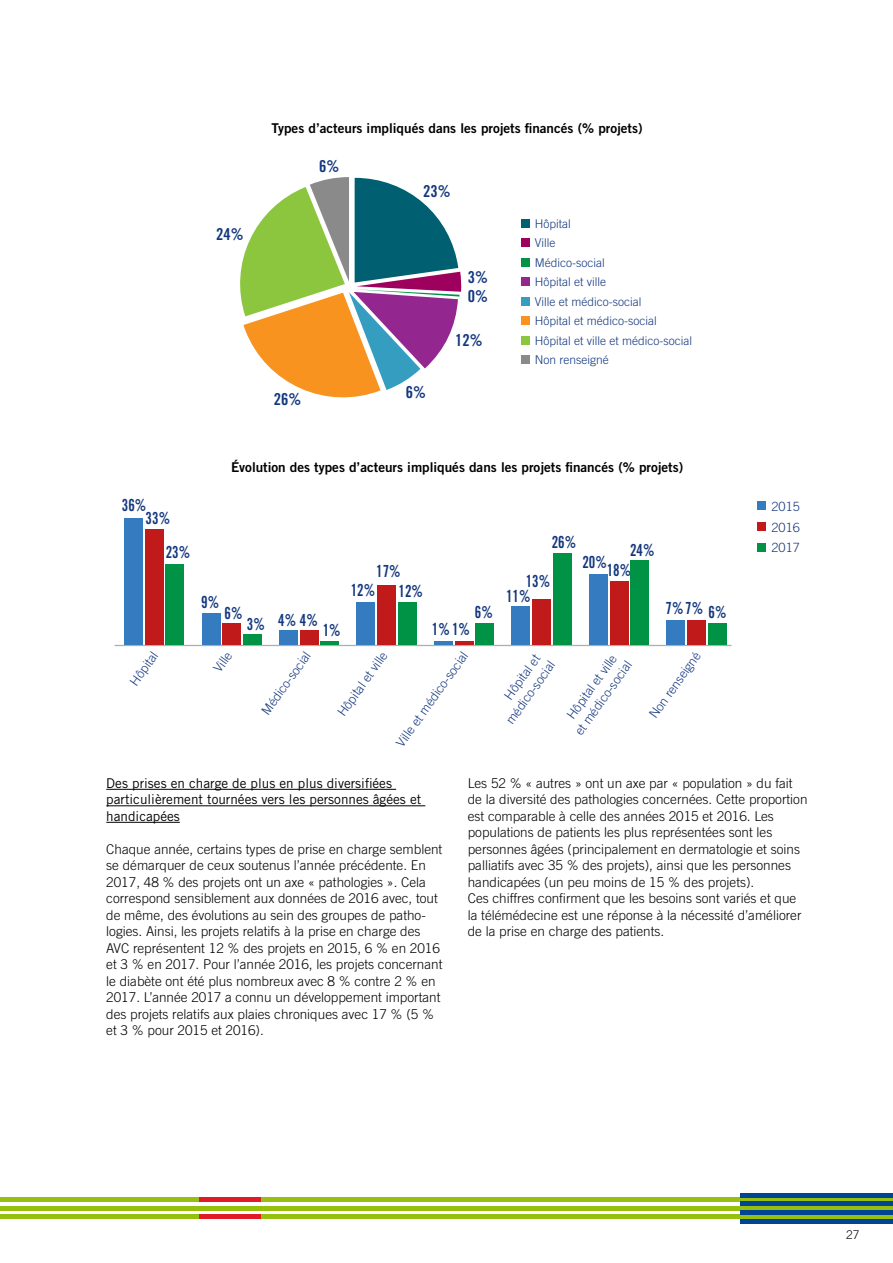
<style>
.page{position:relative;width:893px;height:1263px;background:#fff}
.page>*{position:absolute;margin:0;border:0;box-sizing:border-box;transform-origin:0 0}
.t1{font:16.65px/13.2px "Trade Gothic LT Std Bd Cn 20";color:#13377e;scale:.88 1}
.t2{font:16.5px/19.5px "Trade Gothic LT Std Bd Cn 20";color:#13377e}
.t3{font:300 13.5px/16.5px "Trade Gothic LT Std";color:#000}
.t4{font:13.5px "Trade Gothic LT Std Bd 2";color:#000}
.t5{font:13.5px/16.5px "Trade Gothic LT Std";color:#000}
.t6{font:300 12.75px/20.7px "Trade Gothic LT Std";color:#13377e;text-align:justify}
.t7{font:300 12px/19.5px "Trade Gothic LT Std";color:#13377e}
.t8{font:300 12px "Trade Gothic LT Std";color:#000}
</style>
<div class="page">
<hr style="left:0;top:1197px;width:893px;height:4px;background:#97bf0d">
<hr style="left:0;top:1206px;width:893px;height:4px;background:#97bf0d">
<hr style="left:0;top:1215px;width:893px;height:4px;background:#97bf0d">
<hr style="left:740px;top:1219px;width:153px;height:4px;background:#004494">
<div style="left:740px;top:1201px;width:153px;height:5px;background:#004494"></div>
<hr style="left:740px;top:1193px;width:153px;height:4px;background:#004494">
<div style="left:740px;top:1210px;width:153px;height:5px;background:#004494"></div>
<hr style="left:199px;top:1215px;width:61px;height:4px;background:#e11b25">
<hr style="left:199px;top:1197px;width:61px;height:4px;background:#e11b25">
<hr style="left:106px;top:789px;width:290px;height:1px;background:#000">
<hr style="left:106px;top:805px;width:319px;height:1px;background:#000">
<hr style="left:106px;top:822px;width:74px;height:1px;background:#000">
<svg style="left:240px;top:177px;width:221px;height:221px"></svg>
<div style="left:521px;top:219px;width:8px;height:8px;background:#006071"></div>
<div style="left:521px;top:239px;width:8px;height:8px;background:#9e005d"></div>
<div style="left:521px;top:258px;width:8px;height:8px;background:#009245"></div>
<div style="left:521px;top:278px;width:8px;height:8px;background:#93278f"></div>
<div style="left:521px;top:297px;width:8px;height:8px;background:#359dbf"></div>
<div style="left:521px;top:317px;width:8px;height:8px;background:#f7931e"></div>
<div style="left:521px;top:336px;width:8px;height:8px;background:#8cc63f"></div>
<div style="left:521px;top:356px;width:8px;height:8px;background:#8a8a8a"></div>
<div style="left:757px;top:501px;width:8px;height:9px;background:#357bbf"></div>
<div style="left:757px;top:522px;width:8px;height:9px;background:#c11a1b"></div>
<div style="left:757px;top:543px;width:8px;height:8px;background:#009245"></div>
<hr style="left:115px;top:645px;width:616px;height:1px;background:#aeaeae">
<div style="left:166px;top:564px;width:18px;height:80px;background:#009245"></div>
<div style="left:243px;top:634px;width:19px;height:10px;background:#009245"></div>
<hr style="left:321px;top:641px;width:18px;height:3px;background:#009245">
<div style="left:398px;top:602px;width:19px;height:42px;background:#009245"></div>
<div style="left:475px;top:623px;width:19px;height:21px;background:#009245"></div>
<div style="left:553px;top:553px;width:19px;height:91px;background:#009245"></div>
<div style="left:630px;top:560px;width:19px;height:84px;background:#009245"></div>
<div style="left:708px;top:623px;width:18px;height:21px;background:#009245"></div>
<div style="left:145px;top:529px;width:19px;height:115px;background:#c11a1b"></div>
<div style="left:222px;top:623px;width:19px;height:21px;background:#c11a1b"></div>
<div style="left:300px;top:630px;width:18px;height:14px;background:#c11a1b"></div>
<div style="left:377px;top:585px;width:19px;height:59px;background:#c11a1b"></div>
<hr style="left:455px;top:641px;width:18px;height:3px;background:#c11a1b">
<div style="left:532px;top:599px;width:19px;height:45px;background:#c11a1b"></div>
<div style="left:610px;top:581px;width:18px;height:63px;background:#c11a1b"></div>
<div style="left:687px;top:620px;width:19px;height:24px;background:#c11a1b"></div>
<div style="left:124px;top:518px;width:19px;height:126px;background:#357bbf"></div>
<div style="left:202px;top:613px;width:18px;height:31px;background:#357bbf"></div>
<div style="left:279px;top:630px;width:19px;height:14px;background:#357bbf"></div>
<div style="left:357px;top:602px;width:18px;height:42px;background:#357bbf"></div>
<hr style="left:434px;top:641px;width:19px;height:3px;background:#357bbf">
<div style="left:512px;top:606px;width:18px;height:38px;background:#357bbf"></div>
<div style="left:589px;top:574px;width:19px;height:70px;background:#357bbf"></div>
<div style="left:667px;top:620px;width:18px;height:24px;background:#357bbf"></div>
<p class="t4" style="left:272px;top:120px;width:372px">Types d’acteurs impliqués dans les projets financés (% projets)</p>
<p class="t2" style="left:216px;top:224px;width:29px">24%</p>
<p class="t2" style="left:319px;top:156px;width:22px">6%</p>
<p class="t2" style="left:274px;top:389px;width:29px">26%</p>
<p class="t2" style="left:423px;top:181px;width:29px">23%</p>
<p class="t2" style="left:468px;top:267px;width:22px">3%<br>0%</p>
<p class="t2" style="left:406px;top:382px;width:22px">6%</p>
<p class="t2" style="left:455px;top:330px;width:29px">12%</p>
<p class="t7" style="left:535px;top:213px;width:159px">Hôpital<br>Ville<br>Médico-social<br>Hôpital et ville<br>Ville et médico-social<br>Hôpital et médico-social<br>Hôpital et ville et médico-social<br>Non renseigné</p>
<p class="t1" style="left:146px;top:498px;width:29px;text-indent:-24px">36%<br>33%</p>
<p class="t1" style="left:166px;top:545px;width:29px">23%</p>
<p class="t4" style="left:231px;top:459px;width:454px">Évolution des types d’acteurs impliqués dans les projets financés (% projets)</p>
<p class="t1" style="left:376px;top:565px;width:29px">17%</p>
<p class="t1" style="left:351px;top:584px;width:29px">12%</p>
<p class="t1" style="left:398px;top:585px;width:29px">12%</p>
<p class="t1" style="left:201px;top:595px;width:22px">9%</p>
<p class="t1" style="left:475px;top:605px;width:22px">6%</p>
<p class="t1" style="left:225px;top:606px;width:22px">6%</p>
<p class="t1" style="left:247px;top:613px;width:82px">3% 4% 4%</p>
<p class="t1" style="left:323px;top:623px;width:22px">1%</p>
<p class="t1" style="left:432px;top:622px;width:45px">1%1%</p>
<p class="t1" style="left:552px;top:535px;width:29px">26%</p>
<p class="t1" style="left:630px;top:543px;width:29px">24%</p>
<p class="t1" style="left:582px;top:555px;width:29px">20%</p>
<p class="t1" style="left:607px;top:564px;width:29px">18%</p>
<p class="t1" style="left:526px;top:575px;width:29px">13%</p>
<p class="t1" style="left:506px;top:589px;width:29px">11%</p>
<p class="t1" style="left:666px;top:602px;width:71px">7%7% 6%</p>
<p class="t6" style="left:124px;top:678px;width:40px;rotate:-54deg">Hôpital</p>
<p class="t6" style="left:208px;top:665px;width:23px;rotate:-54deg">Ville</p>
<p class="t6" style="left:256px;top:707px;width:76px;rotate:-54deg">Médico-social</p>
<p class="t6" style="left:332px;top:708px;width:77px;rotate:-54deg">Hôpital et ville</p>
<p class="t6" style="left:390px;top:738px;width:115px;rotate:-54deg">Ville et médico-social</p>
<p class="t6" style="left:489px;top:708px;width:76px;line-height:15.9px;text-align:right;rotate:-54deg">Hôpital et médico-social</p>
<p class="t6" style="left:558px;top:719px;width:89px;line-height:15.9px;text-align:center;rotate:-54deg">Hôpital et ville et médico-social</p>
<p class="t6" style="left:643px;top:710px;width:80px;rotate:-54deg">Non renseigné</p>
<p class="t6" style="left:771px;top:496px;width:30px">2015<br>2016<br>2017</p>
<p class="t5" style="left:106px;top:775px;width:316px">Des prises en charge de plus en plus diversifiées particulièrement tournées vers les personnes âgées et handicapées</p>
<p class="t3" style="left:106px;top:841px;width:338px">Chaque année, certains types de prise en charge semblent se démarquer de ceux soutenus l’année précédente. En 2017, 48 % des projets ont un axe « pathologies ». Cela correspond sensiblement aux données de 2016 avec, tout de même, des évolutions au sein des groupes de patho&shy;logies. Ainsi, les projets relatifs à la prise en charge des AVC représentent 12 % des projets en 2015, 6 % en 2016 et 3 % en 2017. Pour l’année 2016, les projets concernant le diabète ont été plus nombreux avec 8 % contre 2 % en 2017. L’année 2017 a connu un développement important des projets relatifs aux plaies chroniques avec 17 % (5 % et 3 % pour 2015 et 2016).</p>
<p class="t3" style="left:468px;top:775px;width:341px">Les 52 % « autres » ont un axe par « population » du fait de la diversité des pathologies concernées. Cette proportion est comparable à celle des années 2015 et 2016. Les populations de patients les plus représentées sont les personnes âgées (principalement en dermatologie et soins palliatifs avec 35 % des projets), ainsi que les personnes handicapées (un peu moins de 15 % des projets).<br>Ces chiffres confirment que les besoins sont variés et que la télémédecine est une réponse à la nécessité d’améliorer de la prise en charge des patients.</p>
<p class="t8" style="left:846px;top:1228px;width:15px">27</p>
</div>
